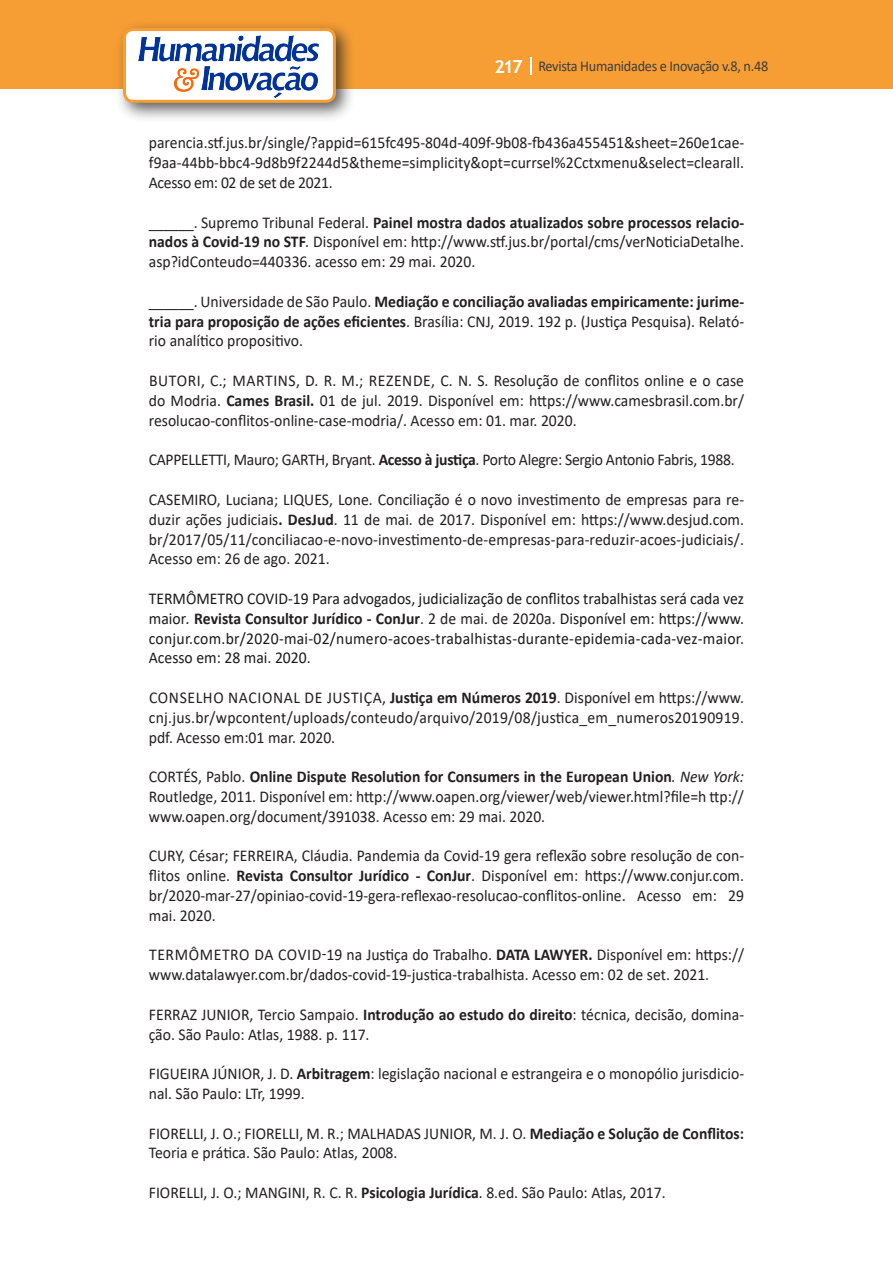
<style>
.page{position:relative;width:893px;height:1263px;background:#fff}
.page>*{position:absolute;margin:0;border:0;box-sizing:border-box;transform-origin:0 0}
.Texto{font:16.5px/19.8px "Calibri";color:#231f20;text-align:justify;scale:.95 1}
.Texto-2{font:16.5px/19.8px "Calibri";letter-spacing:.01em;color:#1a1a1a;text-align:justify;scale:.95 1}
.Texto-3{font:16.5px "Calibri";letter-spacing:-.02em;color:#231f20;scale:.95 1}
.t1{font:15px "Calibri";letter-spacing:-.02em;color:#3e3e3f;scale:.95 1}
.s1{font-family:"Trebuchet MS";font-weight:700;font-size:18px;color:#fff}
.s2{font-weight:700}
.s3{font-style:italic}
.s4{font-weight:700;color:#231f20}
.s5{color:#231f20}
.s6{color:#00f}
</style>
<div class="page">
<div style="left:0;top:0;width:893px;height:88px;background:#f69e34"></div>
<svg style="left:530px;top:57px;width:2px;height:18px"></svg>
<div style="left:115px;top:20px;width:241px;height:103px;background:#231f20;opacity:.75"></div>
<div style="left:125px;top:30px;width:209px;height:71px;background:#fff;border-radius:9px"></div>
<img style="left:138px;top:35px;width:181px;height:62px">
<div style="left:123px;top:28px;width:213px;height:75px;border:3px solid #f69e34;border-radius:9px"></div>
<p class="t1" style="left:495px;top:56px;width:290px"><span class="s1">217</span> Revista Humanidades e Inovação v.8, n.48</p>
<p class="Texto" style="left:149px;top:133px;width:628px">parencia.stf.jus.br/single/?appid=615fc495-804d-409f-9b08-fb436a455451&amp;sheet=260e1cae&shy;f9aa-44bb-bbc4-9d8b9f2244d5&amp;theme=simplicity&amp;opt=currsel%2Cctxmenu&amp;select=clearall.<br>Acesso em: 02 de set de 2021.</p>
<p class="Texto" style="left:149px;top:212px;width:628px">______. Supremo Tribunal Federal. <span class="s2">Painel mostra dados atualizados sobre processos relacio&shy;nados à Covid-19 no STF</span><span class="s3">.</span> Disponível em: http://www.stf.jus.br/portal/cms/verNoticiaDetalhe. asp?idConteudo=440336. acesso em: 29 mai. 2020.</p>
<p class="Texto" style="left:149px;top:291px;width:628px">______. Universidade de São Paulo. <span class="s2">Mediação e conciliação avaliadas empiricamente: jurime&shy;tria para proposição de ações eficientes</span>. Brasília: CNJ, 2019. 192 p. (Justiça Pesquisa). Relató&shy;rio analítico propositivo.</p>
<p class="Texto" style="left:149px;top:370px;width:628px">BUTORI, C.; MARTINS, D. R. M.; REZENDE, C. N. S. Resolução de conflitos online e o case do Modria. <span class="s2">Cames Brasil.</span> 01 de jul. 2019. Disponível em: https://www.camesbrasil.com.br/ resolucao-conflitos-online-case-modria/. Acesso em: 01. mar. 2020.</p>
<p class="Texto-3" style="left:149px;top:448px;width:618px">CAPPELLETTI, Mauro; GARTH, Bryant. <span class="s2">Acesso à justiça</span>. Porto Alegre: Sergio Antonio Fabris, 1988.</p>
<p class="Texto" style="left:149px;top:489px;width:628px">CASEMIRO, Luciana; LIQUES, Lone. Conciliação é o novo investimento de empresas para re&shy;duzir ações judiciais<span class="s2">. DesJud</span>. 11 de mai. de 2017. Disponível em: https://www.desjud.com. br/2017/05/11/conciliacao-e-novo-investimento-de-empresas-para-reduzir-acoes-judiciais/.<br>Acesso em: 26 de ago. 2021.</p>
<p class="Texto-2" style="left:149px;top:588px;width:628px">TERMÔMETRO COVID-19 Para advogados, judicialização de conflitos trabalhistas será cada vez maior<span class="s3">.</span> <span class="s4">Revista Consultor Jurídico - ConJur</span><span class="s5">. 2 de mai. de 2020a.</span> Disponível em: https://www. conjur.com.br/2020-mai-02/numero-acoes-trabalhistas-durante-epidemia-cada-vez-maior.<br>Acesso em: 28 mai. 2020.</p>
<p class="Texto" style="left:149px;top:687px;width:628px">CONSELHO NACIONAL DE JUSTIÇA, <span class="s2">Justiça em Números 2019</span>. Disponível em https://www. cnj.jus.br/wpcontent/uploads/conteudo/arquivo/2019/08/justica_em_numeros20190919. pdf. Acesso em:01 mar. 2020.</p>
<p class="Texto" style="left:149px;top:766px;width:628px">CORTÉS, Pablo. <span class="s2">Online Dispute Resolution for Consumers in the European Union</span><span class="s3">. New York:<br></span>Routledge, 2011. Disponível em: http://www.oapen.org/viewer/web/viewer.html?file=h ttp:// www.oapen.org/document/391038. Acesso em: 29 mai. 2020.</p>
<p class="Texto" style="left:149px;top:845px;width:628px">CURY, César; FERREIRA, Cláudia. Pandemia da Covid-19 gera reflexão sobre resolução de con&shy;flitos online. <span class="s2">Revista Consultor Jurídico - ConJur</span>. Disponível em: https://www.conjur.com. br/2020-mar-27/opiniao-covid-19-gera-reflexao-resolucao-conflitos-online<span class="s6">.</span> Acesso em: 29 mai. 2020.</p>
<p class="Texto" style="left:149px;top:944px;width:628px">TERMÔMETRO DA COVID-19 na Justiça do Trabalho. <span class="s2">DATA LAWYER.</span> Disponível em: https:// www.datalawyer.com.br/dados-covid-19-justica-trabalhista. Acesso em: 02 de set. 2021.</p>
<p class="Texto" style="left:149px;top:1004px;width:628px">FERRAZ JUNIOR, Tercio Sampaio. <span class="s2">Introdução ao estudo do direito</span>: técnica, decisão, domina&shy;ção. São Paulo: Atlas, 1988. p. 117.</p>
<p class="Texto" style="left:149px;top:1063px;width:628px">FIGUEIRA JÚNIOR, J. D. <span class="s2">Arbitragem</span>: legislação nacional e estrangeira e o monopólio jurisdicio&shy;nal. São Paulo: LTr, 1999.</p>
<p class="Texto" style="left:149px;top:1123px;width:628px">FIORELLI, J. O.; FIORELLI, M. R.; MALHADAS JUNIOR, M. J. O. <span class="s2">Mediação e Solução de Conflitos:<br></span>Teoria e prática. São Paulo: Atlas, 2008.</p>
<p class="Texto" style="left:149px;top:1182px;width:546px">FIORELLI, J. O.; MANGINI, R. C. R. <span class="s2">Psicologia Jurídica</span>. 8.ed. São Paulo: Atlas, 2017.</p>
</div>
